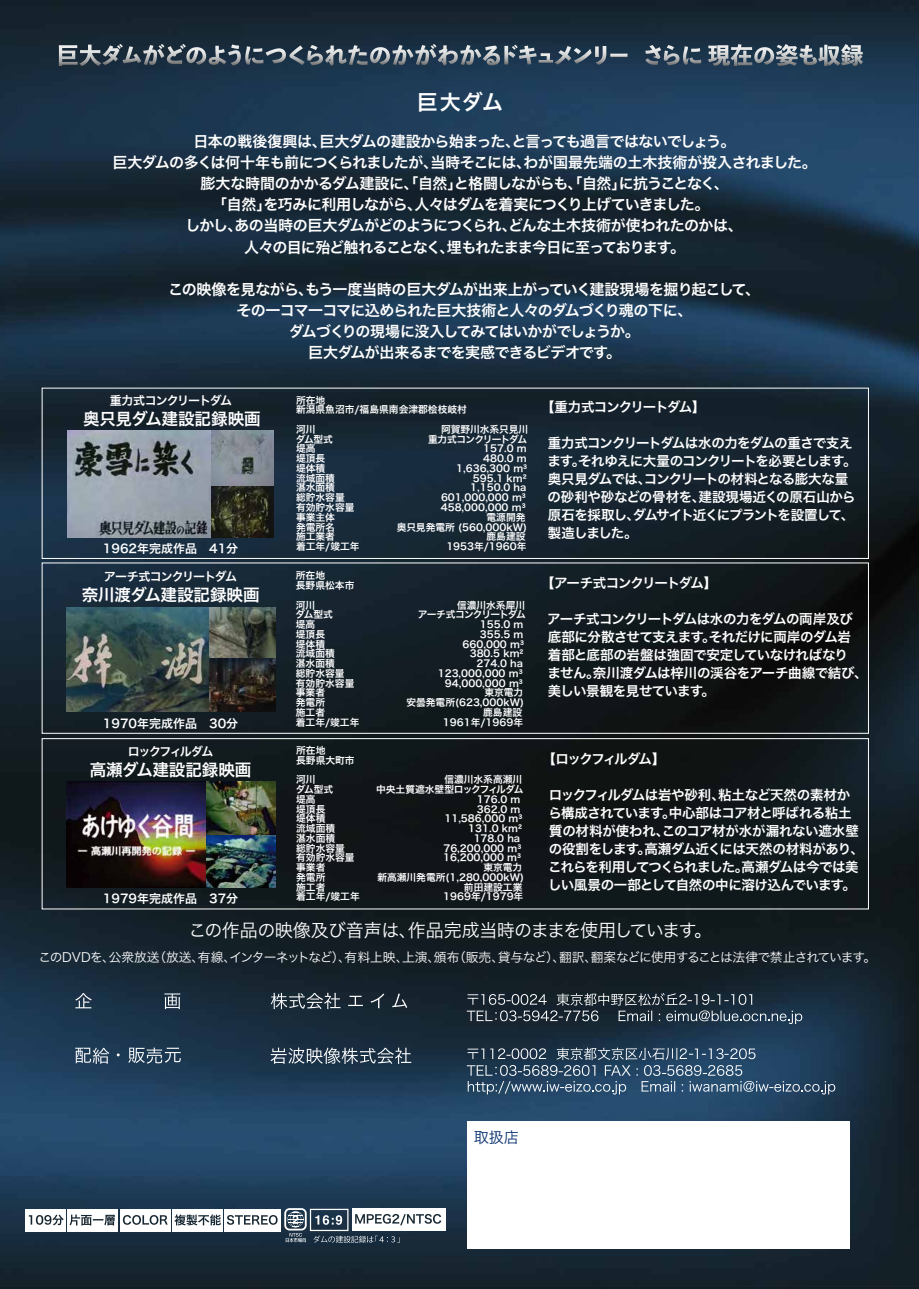
<style>
.page{position:relative;width:919px;height:1289px;background:#fff}
.page>*{position:absolute;margin:0;border:0;box-sizing:border-box;transform-origin:0 0}
.t1{font:21px "Hira Kaku Pro W6";color:#fff}
.t2{font:18px "Hira Kaku Pro W3";letter-spacing:-.03em;color:#fff}
.t3{font:16.5px "Hira Kaku Pro W6";color:#fff}
.t4{font:15px/21px "Hira Kaku Pro W6";letter-spacing:-.045em;color:#fff;text-align:center}
.t5{font:15px "Hira Kaku Pro W3";color:#08316d}
.t6{font:13.5px/18px "Hira Kaku Pro W6";letter-spacing:-.045em;color:#fff}
.t7{font:13.5px "Hira Kaku Pro W6";letter-spacing:-.08em;color:#fff}
.t8{font:13.5px "Hira Kaku Pro W6";letter-spacing:-.125em;color:#fff}
.t9{font:12.75px "Hira Kaku Pro W3";letter-spacing:-.04em;color:#fff}
.t10{font:12px "Hira Kaku Pro W6";color:#fff}
.t11{font:12px "Hira Kaku Pro W6";letter-spacing:-.08em;color:#fff}
.t12{font:12px "Hira Kaku Pro W6";letter-spacing:-.125em;color:#fff}
.t13{font:9.75px/9.8px "Hira Kaku Pro W6";color:#fff}
.t14{font:9.75px "Hira Kaku Pro W6";letter-spacing:-.08em;color:#fff}
.t15{font:9.75px "Hira Kaku Pro W6";letter-spacing:-.025em;color:#fff}
</style>
<div class="page">
<img style="left:0;top:0;width:918px;height:1288px">
<svg style="left:59px;top:44px;width:568px;height:22px;background:#505f6d"></svg>
<svg style="left:645px;top:45px;width:56px;height:20px"></svg>
<svg style="left:708px;top:44px;width:155px;height:22px;background:#6d7b86"></svg>
<svg style="left:284px;top:1208px;width:23px;height:34px"></svg>
<svg style="left:315px;top:1215px;width:27px;height:9px"></svg>
<div style="left:310px;top:1208px;width:38px;height:22px;border:1px solid #fff"></div>
<div style="left:25px;top:1209px;width:41px;height:22px;background:#fff"></div>
<div style="left:68px;top:1209px;width:49px;height:22px;background:#fff"></div>
<div style="left:120px;top:1209px;width:50px;height:22px;background:#fff"></div>
<svg style="left:29px;top:1214px;width:86px;height:11px"></svg>
<svg style="left:123px;top:1215px;width:45px;height:9px"></svg>
<div style="left:224px;top:1209px;width:56px;height:22px;background:#fff"></div>
<svg style="left:227px;top:1215px;width:50px;height:9px"></svg>
<div style="left:352px;top:1208px;width:93px;height:22px;background:#fff"></div>
<svg style="left:355px;top:1214px;width:86px;height:11px"></svg>
<div style="left:172px;top:1209px;width:50px;height:22px;background:#fff"></div>
<svg style="left:174px;top:1214px;width:47px;height:11px"></svg>
<svg style="left:313px;top:1235px;width:86px;height:7px"></svg>
<svg style="left:75px;top:993px;width:17px;height:15px"></svg>
<svg style="left:164px;top:993px;width:16px;height:16px"></svg>
<svg style="left:271px;top:992px;width:69px;height:17px"></svg>
<svg style="left:348px;top:995px;width:15px;height:11px"></svg>
<svg style="left:370px;top:993px;width:14px;height:15px"></svg>
<svg style="left:392px;top:993px;width:15px;height:14px"></svg>
<svg style="left:467px;top:992px;width:335px;height:32px;background:#384551"></svg>
<svg style="left:467px;top:1047px;width:368px;height:47px;background:#3d5973"></svg>
<svg style="left:75px;top:1047px;width:34px;height:16px"></svg>
<svg style="left:128px;top:1047px;width:53px;height:16px"></svg>
<svg style="left:270px;top:1047px;width:141px;height:16px;background:#596877"></svg>
<img style="left:67px;top:431px;width:207px;height:107px">
<img style="left:66px;top:781px;width:209px;height:106px">
<img style="left:66px;top:607px;width:209px;height:104px">
<div style="left:42px;top:388px;width:826px;height:171px;border:1px solid #fff"></div>
<div style="left:42px;top:738px;width:826px;height:171px;border:1px solid #fff"></div>
<div style="left:467px;top:1121px;width:382px;height:127px;background:#fff"></div>
<h1 class="t1" style="left:416px;top:83px;width:88px">巨大ダム</h1>
<p class="t4" style="left:112px;top:131px;width:706px">日本の戦後復興は、巨大ダムの建設から始まった、と言っても過言ではないでしょう。<br>巨大ダムの多くは何十年も前につくられましたが、当時そこには、わが国最先端の土木技術が投入されました。膨大な時間のかかるダム建設に、「自然」と格闘しながらも、「自然」に抗うことなく、<br>「自然」を巧みに利用しながら、人々はダムを着実につくり上げていきました。<br>しかし、あの当時の巨大ダムがどのようにつくられ、どんな土木技術が使われたのかは、<br>人々の目に殆ど触れることなく、埋もれたまま今日に至っております。</p>
<h3 class="t4" style="left:168px;top:278px;width:593px">この映像を見ながら、もう一度当時の巨大ダムが出来上がっていく建設現場を掘り起こして、その一コマ一コマに込められた巨大技術と人々のダムづくり魂の下に、<br>ダムづくりの現場に没入してみてはいかがでしょうか。<br>巨大ダムが出来るまでを実感できるビデオです。</h3>
<p class="t11" style="left:110px;top:390px;width:124px">重力式コンクリートダム</p>
<h3 class="t3" style="left:83px;top:404px;width:179px">奥只見ダム建設記録映画</h3>
<p class="t10" style="left:103px;top:537px;width:137px">1962年完成作品　41分</p>
<p class="t11" style="left:104px;top:565px;width:135px">アーチ式コンクリートダム</p>
<h3 class="t3" style="left:82px;top:579px;width:179px">奈川渡ダム建設記録映画</h3>
<p class="t10" style="left:103px;top:712px;width:137px">1970年完成作品　30分</p>
<p class="t12" style="left:128px;top:740px;width:87px">ロックフィルダム</p>
<h3 class="t3" style="left:90px;top:754px;width:163px">高瀬ダム建設記録映画</h3>
<p class="t10" style="left:103px;top:887px;width:137px">1979年完成作品　37分</p>
<p class="t13" style="left:296px;top:395px;width:172px">所在地<br>新潟県魚沼市/福島県南会津郡桧枝岐村</p>
<p class="t13" style="left:296px;top:424px;width:21px">河川</p>
<p class="t13" style="left:441px;top:424px;width:89px">阿賀野川水系只見川</p>
<p class="t13" style="left:296px;top:434px;width:39px">ダム型式</p>
<p class="t14" style="left:428px;top:430px;width:101px">重力式コンクリートダム</p>
<p class="t13" style="left:296px;top:443px;width:21px">堤高</p>
<p class="t13" style="left:483px;top:443px;width:45px">157.0 m</p>
<p class="t13" style="left:296px;top:453px;width:31px">堤頂長</p>
<p class="t13" style="left:483px;top:453px;width:45px">480.0 m</p>
<p class="t13" style="left:296px;top:463px;width:31px">堤体積</p>
<p class="t13" style="left:456px;top:463px;width:73px">1,636,300 m³</p>
<p class="t13" style="left:296px;top:473px;width:40px">流域面積</p>
<p class="t13" style="left:473px;top:473px;width:55px">595.1 km²</p>
<p class="t13" style="left:296px;top:482px;width:40px">湛水面積</p>
<p class="t13" style="left:470px;top:482px;width:57px">1,150.0 ha</p>
<p class="t13" style="left:296px;top:492px;width:50px">総貯水容量</p>
<p class="t13" style="left:441px;top:492px;width:86px">601,000,000 m³</p>
<p class="t13" style="left:296px;top:502px;width:60px">有効貯水容量</p>
<p class="t13" style="left:441px;top:502px;width:86px">458,000,000 m³</p>
<p class="t13" style="left:296px;top:512px;width:40px">事業主体</p>
<p class="t13" style="left:486px;top:512px;width:40px">電源開発</p>
<p class="t13" style="left:296px;top:521px;width:70px">発電所名　　　</p>
<p class="t13" style="left:397px;top:521px;width:132px">奥只見発電所 (560,000kW)</p>
<p class="t13" style="left:296px;top:531px;width:40px">施工業者</p>
<p class="t13" style="left:486px;top:531px;width:40px">鹿島建設</p>
<p class="t13" style="left:296px;top:541px;width:65px">着工年/竣工年</p>
<p class="t13" style="left:446px;top:541px;width:82px">1953年/1960年</p>
<p class="t13" style="left:296px;top:570px;width:60px">所在地<br>長野県松本市</p>
<p class="t13" style="left:296px;top:599px;width:21px">河川</p>
<p class="t13" style="left:457px;top:599px;width:69px">信濃川水系犀川</p>
<p class="t13" style="left:295px;top:609px;width:39px">ダム型式</p>
<p class="t14" style="left:417px;top:606px;width:110px">アーチ式コンクリートダム</p>
<p class="t13" style="left:296px;top:619px;width:21px">堤高</p>
<p class="t13" style="left:480px;top:619px;width:45px">155.0 m</p>
<p class="t13" style="left:296px;top:629px;width:31px">堤頂長</p>
<p class="t13" style="left:480px;top:629px;width:45px">355.5 m</p>
<p class="t13" style="left:296px;top:638px;width:31px">堤体積</p>
<p class="t13" style="left:462px;top:638px;width:63px">660,000 m³</p>
<p class="t13" style="left:296px;top:648px;width:40px">流域面積</p>
<p class="t13" style="left:469px;top:648px;width:55px">380.5 km²</p>
<p class="t13" style="left:296px;top:658px;width:40px">湛水面積</p>
<p class="t13" style="left:476px;top:658px;width:48px">274.0 ha</p>
<p class="t13" style="left:296px;top:668px;width:50px">総貯水容量</p>
<p class="t13" style="left:438px;top:668px;width:86px">123,000,000 m³</p>
<p class="t13" style="left:296px;top:677px;width:60px">有効貯水容量</p>
<p class="t13" style="left:445px;top:677px;width:80px">94,000,000 m³</p>
<p class="t13" style="left:296px;top:687px;width:40px">事業者　</p>
<p class="t13" style="left:484px;top:687px;width:40px">東京電力</p>
<p class="t13" style="left:296px;top:697px;width:31px">発電所</p>
<p class="t13" style="left:406px;top:697px;width:119px">安曇発電所(623,000kW)</p>
<p class="t13" style="left:296px;top:707px;width:31px">施工者</p>
<p class="t13" style="left:483px;top:707px;width:40px">鹿島建設</p>
<p class="t13" style="left:296px;top:716px;width:65px">着工年/竣工年</p>
<p class="t13" style="left:443px;top:716px;width:82px">1961年/1969年</p>
<p class="t13" style="left:296px;top:745px;width:60px">所在地<br>長野県大町市</p>
<p class="t13" style="left:296px;top:774px;width:21px">河川</p>
<p class="t13" style="left:408px;top:774px;width:115px">　　　 信濃川水系高瀬川</p>
<p class="t13" style="left:296px;top:784px;width:39px">ダム型式</p>
<p class="t15" style="left:376px;top:780px;width:149px">中央土質遮水壁型ロックフィルダム</p>
<p class="t13" style="left:296px;top:793px;width:21px">堤高</p>
<p class="t13" style="left:477px;top:793px;width:45px">176.0 m</p>
<p class="t13" style="left:296px;top:803px;width:31px">堤頂長</p>
<p class="t13" style="left:477px;top:803px;width:45px">362.0 m</p>
<p class="t13" style="left:296px;top:813px;width:31px">堤体積</p>
<p class="t13" style="left:444px;top:813px;width:80px">11,586,000 m³</p>
<p class="t13" style="left:296px;top:823px;width:40px">流域面積</p>
<p class="t13" style="left:468px;top:823px;width:55px">131.0 km²</p>
<p class="t13" style="left:296px;top:832px;width:40px">湛水面積</p>
<p class="t13" style="left:473px;top:832px;width:48px">178.0 ha</p>
<p class="t13" style="left:296px;top:842px;width:50px">総貯水容量</p>
<p class="t13" style="left:443px;top:842px;width:80px">76,200,000 m³</p>
<p class="t13" style="left:296px;top:852px;width:60px">有効貯水容量</p>
<p class="t13" style="left:443px;top:852px;width:80px">16,200,000 m³</p>
<p class="t13" style="left:296px;top:862px;width:40px">事業者　</p>
<p class="t13" style="left:483px;top:862px;width:40px">東京電力</p>
<p class="t13" style="left:296px;top:871px;width:31px">発電所</p>
<p class="t13" style="left:377px;top:871px;width:148px">新高瀬川発電所(1,280,000kW)</p>
<p class="t13" style="left:296px;top:881px;width:31px">施工者</p>
<p class="t13" style="left:464px;top:881px;width:60px">前田建設工業</p>
<p class="t13" style="left:296px;top:891px;width:65px">着工年/竣工年</p>
<p class="t13" style="left:443px;top:891px;width:82px">1969年/1979年</p>
<h3 class="t7" style="left:541px;top:394px;width:166px">【重力式コンクリートダム】</h3>
<h3 class="t6" style="left:547px;top:433px;width:311px">重力式コンクリートダムは水の力をダムの重さで支えます。それゆえに大量のコンクリートを必要とします。奥只見ダムでは、コンクリートの材料となる膨大な量の砂利や砂などの骨材を、建設現場近くの原石山から原石を採取し、ダムサイト近くにプラントを設置して、製造しました。</h3>
<h3 class="t7" style="left:541px;top:570px;width:177px">【アーチ式コンクリートダム】</h3>
<h3 class="t6" style="left:547px;top:609px;width:322px">アーチ式コンクリートダムは水の力をダムの両岸及び底部に分散させて支えます。それだけに両岸のダム岩<br>着部と底部の岩盤は強固で安定していなければなり<br>ません。奈川渡ダムは梓川の渓谷をアーチ曲線で結び、美しい景観を見せています。</h3>
<h3 class="t8" style="left:542px;top:747px;width:124px">【ロックフィルダム】</h3>
<h3 class="t6" style="left:548px;top:785px;width:317px">ロックフィルダムは岩や砂利、粘土など天然の素材から構成されています。中心部はコア材と呼ばれる粘土質の材料が使われ、このコア材が水が漏れない遮水壁の役割をします。高瀬ダム近くには天然の材料があり、これらを利用してつくられました。高瀬ダムは今では美しい風景の一部として自然の中に溶け込んでいます。</h3>
<h2 class="t2" style="left:188px;top:913px;width:525px">この作品の映像及び音声は、作品完成当時のままを使用しています。</h2>
<h3 class="t9" style="left:39px;top:945px;width:839px">このDVDを、公衆放送（放送、有線、インターネットなど）、有料上映、上演、頒布（販売、貸与など）、翻訳、翻案などに使用することは法律で禁止されています。</h3>
<h3 class="t5" style="left:474px;top:1123px;width:46px">取扱店</h3>
</div>
